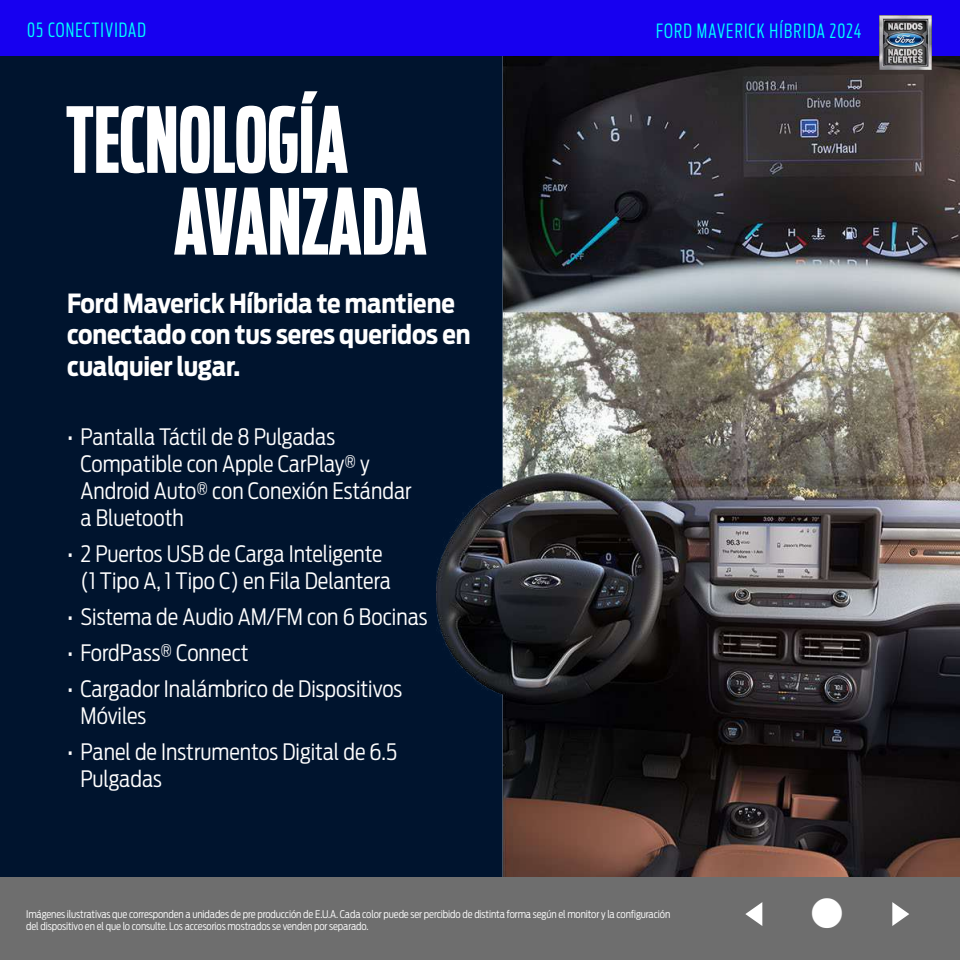
<style>
.page{position:relative;width:960px;height:960px;background:#fff}
.page>*{position:absolute;margin:0;border:0;box-sizing:border-box;transform-origin:0 0}
.t1{font:700 90px/81.8px "Ford Antenna Comp";color:#fff}
.t2{font:38.25px "Webdings";color:#fff;scale:1.42 1}
.t3{font:700 26.25px/31.5px "Ford Antenna Cond";letter-spacing:-.005em;color:#fff}
.t4{font:300 22.5px/27px "Ford Antenna Cond";color:#fff}
.t5{font:300 19.5px "Ford Antenna Extra Cond";letter-spacing:.06em;color:#0ff}
.t6{font:300 10.5px/12.6px "Ford Antenna Cond";letter-spacing:-.01em;color:#fff}
</style>
<div class="page">
<img style="left:0;top:56px;width:960px;height:822px">
<div style="left:0;top:878px;width:960px;height:82px;background:#6e6e6e"></div>
<div style="left:0;top:0;width:960px;height:56px;background:#1700f0"></div>
<img style="left:880px;top:15px;width:52px;height:55px">
<p class="t5" style="left:27px;top:14px;width:120px">05 CONECTIVIDAD</p>
<p class="t5" style="left:656px;top:15px;width:207px">FORD MAVERICK HÍBRIDA 2024</p>
<h1 class="t1" style="left:174px;top:89px;width:254px;text-indent:-108px">TECNOLOGÍA<br>AVANZADA</h1>
<p class="t3" style="left:67px;top:284px;width:405px">Ford Maverick Híbrida te mantiene conectado con tus seres queridos en cualquier lugar.</p>
<p class="t4" style="left:81px;top:421px;width:333px;text-indent:-14px">• Pantalla Táctil de 8 Pulgadas<br>Compatible con Apple CarPlay® y<br>Android Auto® con Conexión Estándar a Bluetooth</p>
<p class="t4" style="left:81px;top:538px;width:312px;text-indent:-14px">• 2 Puertos USB de Carga Inteligente (1 Tipo A, 1 Tipo C) en Fila Delantera</p>
<p class="t4" style="left:67px;top:601px;width:362px">• Sistema de Audio AM/FM con 6 Bocinas</p>
<p class="t4" style="left:67px;top:637px;width:183px">• FordPass® Connect</p>
<p class="t4" style="left:81px;top:673px;width:323px;text-indent:-14px">• Cargador Inalámbrico de Dispositivos<br>Móviles</p>
<p class="t4" style="left:81px;top:736px;width:318px;text-indent:-14px">• Panel de Instrumentos Digital de 6.5<br>Pulgadas</p>
<p class="t6" style="left:26px;top:906px;width:646px">Imágenes ilustrativas que corresponden a unidades de pre producción de E.U.A. Cada color puede ser percibido de distinta forma según el monitor y la configuración del dispositivo en el que lo consulte. Los accesorios mostrados se venden por separado.</p>
<h2 class="t2" style="left:732px;top:895px;width:138px">✓■ ✔</h2>
</div>
